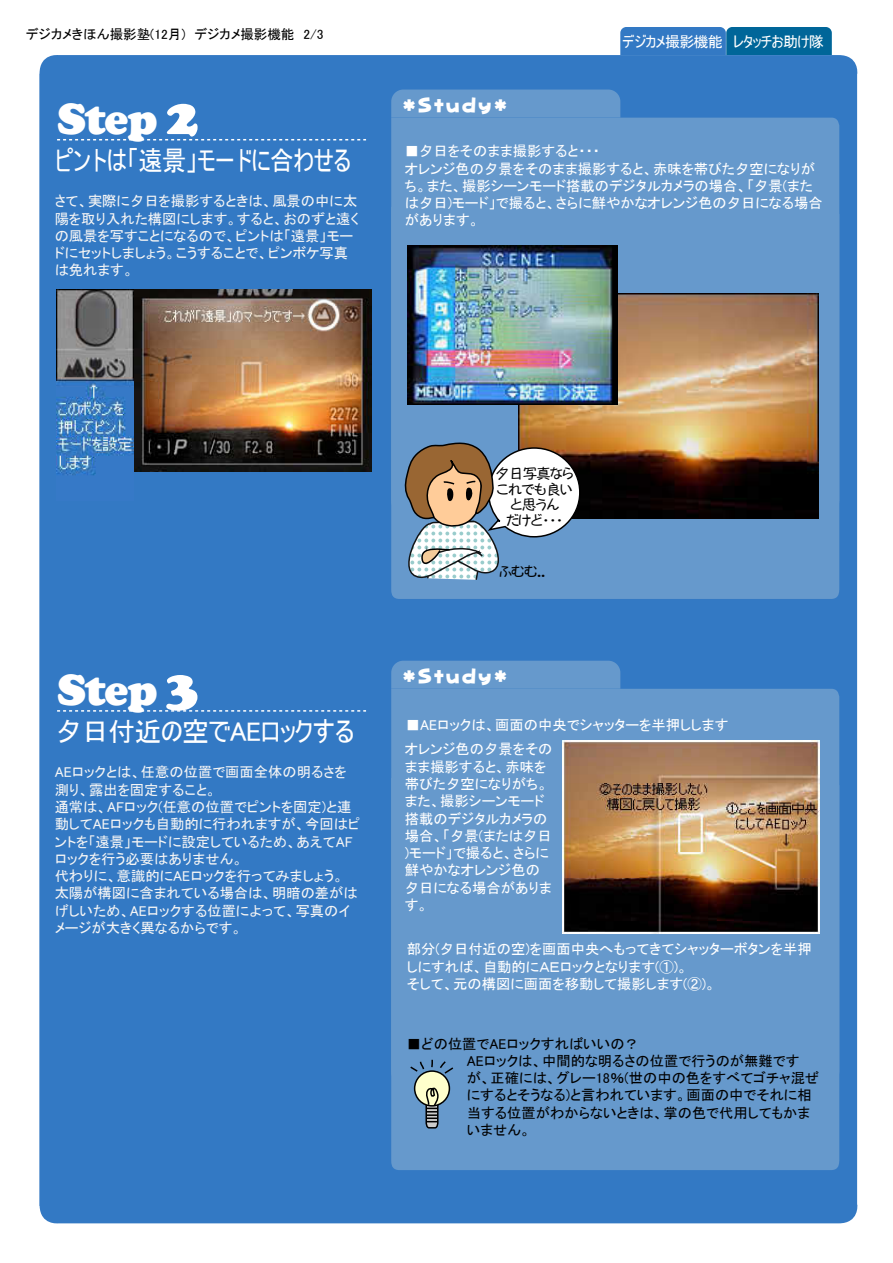
<style>
.page{position:relative;width:893px;height:1263px;background:#fff}
.page>*{position:absolute;margin:0;border:0;box-sizing:border-box;transform-origin:0 0}
.t1{font:900 45px "Cooper";letter-spacing:-.025em;color:#fff}
.t2{font:27px "MSUI Gothic";letter-spacing:-.025em;color:#fff;scale:.9 1}
.t3{font:27px "MSUI Gothic";letter-spacing:-.025em;color:#fff}
.t4{font:18px "NIS JYA UP 83 pv RKSJ H";letter-spacing:.1em;color:#fff}
.t5{font:15px/15.6px "NIS NPLP 83 pv RKSJ H";letter-spacing:-.1em;color:#000;text-align:center}
.t6{font:15px "MSUI Gothic";letter-spacing:-.05em;color:#fff}
.t7{font:14.25px/17.2px "MSP Gothic";color:#fff}
.t8{font:14.25px/17.2px "MSP Gothic";color:#f5f5f5}
.t9{font:14.25px/17.2px "MSP Gothic";color:#000}
.t10{font:13.5px "MSP Gothic";color:#000}
.s1{font-size:54px}
</style>
<div class="page">
<svg style="left:620px;top:27px;width:211px;height:26px;background:#1b70af"></svg>
<div style="left:39px;top:53px;width:819px;height:1171px;background:#3379c4"></div>
<div style="left:391px;top:118px;width:448px;height:89px;background:#69c"></div>
<div style="left:391px;top:207px;width:448px;height:392px;background:#69c"></div>
<div style="left:391px;top:90px;width:229px;height:28px;background:#69c"></div>
<div style="left:391px;top:689px;width:448px;height:89px;background:#69c"></div>
<div style="left:391px;top:778px;width:448px;height:392px;background:#69c"></div>
<div style="left:391px;top:661px;width:229px;height:28px;background:#69c"></div>
<svg style="left:57px;top:139px;width:309px;height:1px"></svg>
<svg style="left:57px;top:710px;width:309px;height:2px"></svg>
<img style="left:134px;top:290px;width:238px;height:181px">
<img style="left:518px;top:294px;width:300px;height:225px">
<img style="left:407px;top:246px;width:210px;height:159px">
<img style="left:57px;top:290px;width:76px;height:210px">
<svg style="left:394px;top:441px;width:187px;height:140px"></svg>
<img style="left:562px;top:740px;width:257px;height:193px">
<div style="left:414px;top:1070px;width:36px;height:37px;background:#ffc;border:2px solid #000;border-radius:50%"></div>
<svg style="left:424px;top:1087px;width:16px;height:42px"></svg>
<svg style="left:408px;top:1058px;width:47px;height:17px"></svg>
<p class="t10" style="left:26px;top:27px;width:299px">デジカメきほん撮影塾(12月) デジカメ撮影機能 2/3</p>
<h1 class="t1" style="left:57px;top:93px;width:143px">Step <span class="s1">2</span></h1>
<h2 class="t2" style="left:55px;top:147px;width:331px">ピントは「遠景」モードに合わせる</h2>
<p class="t8" style="left:55px;top:193px;width:306px">さて、実際に夕日を撮影するときは、風景の中に太陽を取り入れた構図にします。すると、おのずと遠くの風景を写すことになるので、ピントは「遠景」モードにセットしましょう。こうすることで、ピンボケ写真は免れます。</p>
<p class="t4" style="left:402px;top:96px;width:106px">*Study*</p>
<p class="t6" style="left:622px;top:34px;width:203px">デジカメ撮影機能 レタッチお助け隊</p>
<p class="t7" style="left:405px;top:143px;width:419px">■夕日をそのまま撮影すると・・・<br>オレンジ色の夕景をそのまま撮影すると、赤味を帯びた夕空になりがち。また、撮影シーンモード搭載のデジタルカメラの場合、「夕景(または夕日)モード」で撮ると、さらに鮮やかなオレンジ色の夕日になる場合があります。</p>
<h1 class="t1" style="left:57px;top:664px;width:143px">Step <span class="s1">3</span></h1>
<h2 class="t3" style="left:55px;top:718px;width:301px">夕日付近の空でAEロックする</h2>
<p class="t8" style="left:55px;top:764px;width:307px">AEロックとは、任意の位置で画面全体の明るさを測り、露出を固定すること。<br>通常は、AFロック(任意の位置でピントを固定)と連動してAEロックも自動的に行われますが、今回はピントを「遠景」モードに設定しているため、あえてAFロックを行う必要はありません。<br>代わりに、意識的にAEロックを行ってみましょう。太陽が構図に含まれている場合は、明暗の差がはげしいため、AEロックする位置によって、写真のイメージが大きく異なるからです。</p>
<p class="t5" style="left:495px;top:466px;width:80px">夕日写真ならこれでも良いと思うん<br>だけど・・・</p>
<p class="t5" style="left:498px;top:563px;width:49px">ふむむ..</p>
<p class="t4" style="left:402px;top:667px;width:106px">*Study*</p>
<p class="t7" style="left:406px;top:716px;width:324px">■AEロックは、画面の中央でシャッターを半押しします</p>
<p class="t7" style="left:405px;top:741px;width:149px">オレンジ色の夕景をそのまま撮影すると、赤味を帯びた夕空になりがち。また、撮影シーンモード搭載のデジタルカメラの場合、「夕景(または夕日)モード」で撮ると、さらに鮮やかなオレンジ色の夕日になる場合があります。</p>
<p class="t7" style="left:407px;top:941px;width:406px">部分(夕日付近の空)を画面中央へもってきてシャッターボタンを半押しにすれば、自動的にＡＥロックとなります(①)。<br>そして、元の構図に画面を移動して撮影します(②)。</p>
<p class="t9" style="left:467px;top:1035px;width:354px;text-indent:-60px">■どの位置でAEロックすればいいの？<br>AEロックは、中間的な明るさの位置で行うのが無難です<br>が、正確には、グレー18％(世の中の色をすべてゴチャ混ぜにするとそうなる)と言われています。画面の中でそれに相当する位置がわからないときは、掌の色で代用してもかまいません。</p>
</div>
